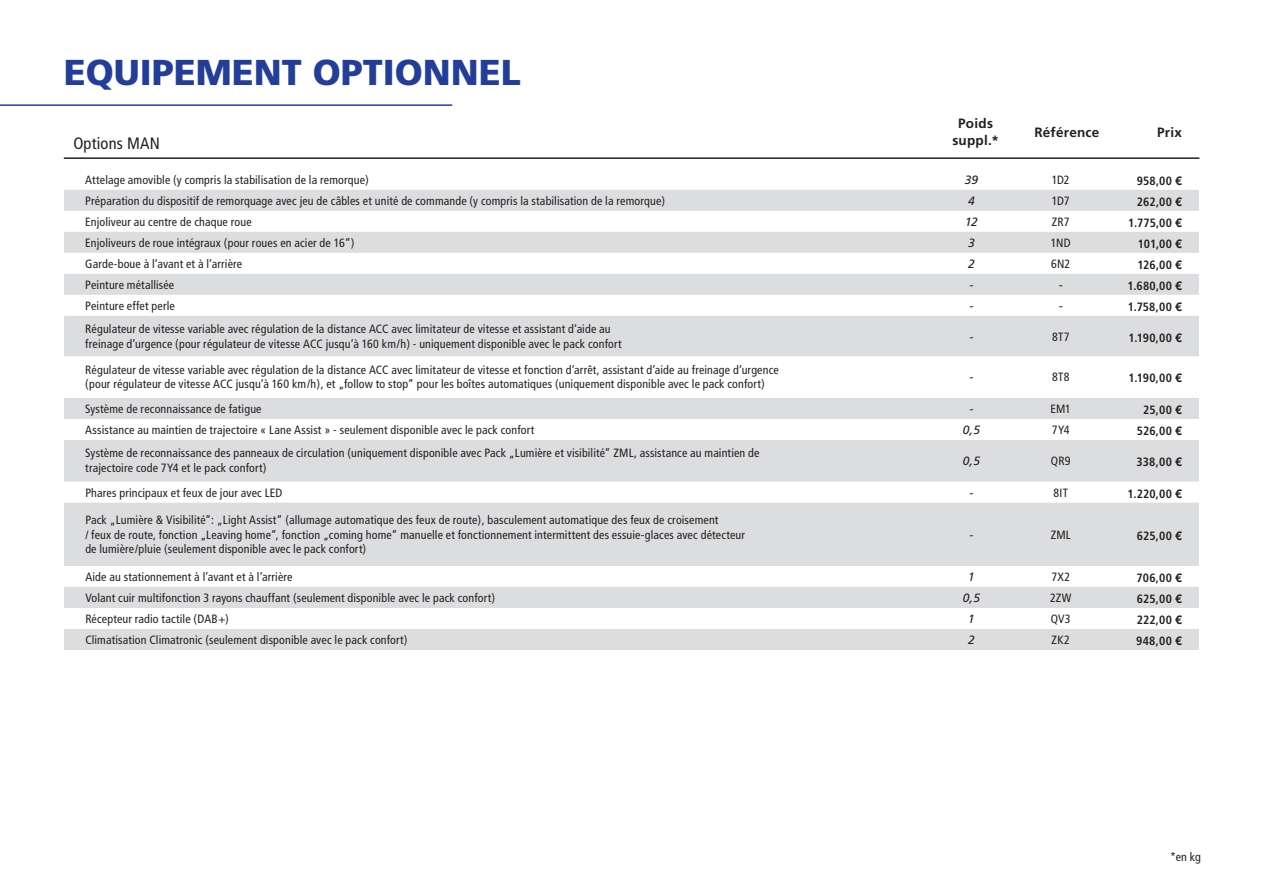
<style>
.page{position:relative;width:1263px;height:893px;background:#fff}
.page>*{position:absolute;margin:0;border:0;box-sizing:border-box;transform-origin:0 0}
.t1{font:900 36px "Frutiger";color:#233e98}
.t2{font:condensed 16.5px "Frutiger";letter-spacing:.01em;color:#231f20}
.t3{font:700 13.5px/16.2px "Frutiger";letter-spacing:.02em;color:#231f20;text-align:center}
.t4{font:condensed 12px/14.4px "Frutiger";letter-spacing:.01em;color:#231f20}
.t5{font:700 condensed 12px "Frutiger";letter-spacing:.015em;color:#231f20}
.t6{font:italic 12px "Frutiger";color:#231f20}
.s1{font-family:"Helvetica Neue";font-stretch:normal}
</style>
<div class="page">
<hr style="left:64px;top:157px;width:1135px;height:2px;background:#231f20">
<div style="left:64px;top:190px;width:1135px;height:21px;background:#dcdddf"></div>
<svg style="left:64px;top:232px;width:1135px;height:418px;fill:#dcdddf"></svg>
<hr style="left:0;top:104px;width:452px;height:2px;background:#233e98">
<h1 class="t1" style="left:64px;top:50px;width:459px">EQUIPEMENT OPTIONNEL</h1>
<p class="t3" style="left:952px;top:116px;width:48px">Poids suppl.*</p>
<p class="t3" style="left:1034px;top:124px;width:66px">Référence</p>
<p class="t3" style="left:1157px;top:124px;width:26px">Prix</p>
<h2 class="t2" style="left:73px;top:133px;width:88px">Options MAN</h2>
<p class="t4" style="left:85px;top:173px;width:285px">Attelage amovible (y compris la stabilisation de la remorque)</p>
<p class="t6" style="left:965px;top:173px;width:15px">39</p>
<p class="t4" style="left:1052px;top:173px;width:19px">1D2</p>
<p class="t5" style="left:1137px;top:174px;width:47px">958,00 <span class="s1">€</span></p>
<p class="t4" style="left:85px;top:194px;width:581px">Préparation du dispositif de remorquage avec jeu de câbles et unité de commande (y compris la stabilisation de la remorque)</p>
<p class="t6" style="left:968px;top:194px;width:8px">4</p>
<p class="t4" style="left:1052px;top:194px;width:19px">1D7</p>
<p class="t5" style="left:1137px;top:195px;width:46px">262,00 <span class="s1">€</span></p>
<p class="t4" style="left:85px;top:215px;width:168px">Enjoliveur au centre de chaque roue</p>
<p class="t6" style="left:965px;top:215px;width:14px">12</p>
<p class="t4" style="left:1052px;top:215px;width:19px">ZR7</p>
<p class="t5" style="left:1128px;top:216px;width:55px">1.775,00 <span class="s1">€</span></p>
<p class="t4" style="left:85px;top:236px;width:271px">Enjoliveurs de roue intégraux (pour roues en acier de 16“)</p>
<p class="t6" style="left:968px;top:236px;width:8px">3</p>
<p class="t4" style="left:1051px;top:236px;width:21px">1ND</p>
<p class="t5" style="left:1138px;top:237px;width:46px">101,00 <span class="s1">€</span></p>
<p class="t4" style="left:85px;top:257px;width:158px">Garde-boue à l‘avant et à l‘arrière</p>
<p class="t6" style="left:968px;top:257px;width:8px">2</p>
<p class="t4" style="left:1051px;top:257px;width:21px">6N2</p>
<p class="t5" style="left:1137px;top:258px;width:46px">126,00 <span class="s1">€</span></p>
<p class="t4" style="left:85px;top:278px;width:90px">Peinture métallisée</p>
<p class="t6" style="left:969px;top:278px;width:5px">-</p>
<p class="t6" style="left:1059px;top:278px;width:5px">-</p>
<p class="t5" style="left:1127px;top:279px;width:56px">1.680,00 <span class="s1">€</span></p>
<p class="t4" style="left:85px;top:299px;width:91px">Peinture effet perle</p>
<p class="t6" style="left:969px;top:299px;width:5px">-</p>
<p class="t6" style="left:1059px;top:299px;width:5px">-</p>
<p class="t5" style="left:1128px;top:300px;width:56px">1.758,00 <span class="s1">€</span></p>
<p class="t4" style="left:85px;top:322px;width:538px">Régulateur de vitesse variable avec régulation de la distance ACC avec limitateur de vitesse et assistant d‘aide au freinage d‘urgence (pour régulateur de vitesse ACC jusqu‘à 160 km/h) - uniquement disponible avec le pack confort</p>
<p class="t6" style="left:969px;top:330px;width:5px">-</p>
<p class="t4" style="left:1052px;top:329px;width:19px">8T7</p>
<p class="t5" style="left:1128px;top:331px;width:55px">1.190,00 <span class="s1">€</span></p>
<p class="t4" style="left:85px;top:362px;width:695px">Régulateur de vitesse variable avec régulation de la distance ACC avec limitateur de vitesse et fonction d‘arrêt, assistant d‘aide au freinage d‘urgence (pour régulateur de vitesse ACC jusqu‘à 160 km/h), et „follow to stop“ pour les boîtes automatiques (uniquement disponible avec le pack confort)</p>
<p class="t6" style="left:969px;top:370px;width:5px">-</p>
<p class="t4" style="left:1052px;top:370px;width:19px">8T8</p>
<p class="t5" style="left:1128px;top:371px;width:55px">1.190,00 <span class="s1">€</span></p>
<p class="t4" style="left:85px;top:402px;width:178px">Système de reconnaissance de fatigue</p>
<p class="t6" style="left:969px;top:402px;width:5px">-</p>
<p class="t4" style="left:1050px;top:402px;width:22px">EM1</p>
<p class="t5" style="left:1143px;top:403px;width:40px">25,00 <span class="s1">€</span></p>
<p class="t4" style="left:85px;top:423px;width:451px">Assistance au maintien de trajectoire « Lane Assist » - seulement disponible avec le pack confort</p>
<p class="t6" style="left:963px;top:423px;width:19px">0,5</p>
<p class="t4" style="left:1052px;top:423px;width:19px">7Y4</p>
<p class="t5" style="left:1137px;top:424px;width:47px">526,00 <span class="s1">€</span></p>
<p class="t4" style="left:85px;top:446px;width:676px">Système de reconnaissance des panneaux de circulation (uniquement disponible avec Pack „Lumière et visibilité“ ZML, assistance au maintien de trajectoire code 7Y4 et le pack confort)</p>
<p class="t6" style="left:963px;top:454px;width:19px">0,5</p>
<p class="t4" style="left:1051px;top:453px;width:21px">QR9</p>
<p class="t5" style="left:1137px;top:455px;width:47px">338,00 <span class="s1">€</span></p>
<p class="t4" style="left:85px;top:485px;width:199px">Phares principaux et feux de jour avec LED</p>
<p class="t6" style="left:969px;top:486px;width:5px">-</p>
<p class="t4" style="left:1053px;top:485px;width:16px">8IT</p>
<p class="t5" style="left:1127px;top:487px;width:56px">1.220,00 <span class="s1">€</span></p>
<p class="t4" style="left:85px;top:513px;width:661px">Pack „Lumière &amp; Visibilité“: „Light Assist“ (allumage automatique des feux de route), basculement automatique des feux de croisement<br>/ feux de route, fonction „Leaving home“, fonction „coming home“ manuelle et fonctionnement intermittent des essuie-glaces avec détecteur de lumière/pluie (seulement disponible avec le pack confort)</p>
<p class="t6" style="left:969px;top:528px;width:5px">-</p>
<p class="t4" style="left:1051px;top:528px;width:22px">ZML</p>
<p class="t5" style="left:1137px;top:529px;width:47px">625,00 <span class="s1">€</span></p>
<p class="t4" style="left:85px;top:570px;width:209px">Aide au stationnement à l’avant et à l’arrière</p>
<p class="t6" style="left:968px;top:570px;width:8px">1</p>
<p class="t4" style="left:1051px;top:570px;width:20px">7X2</p>
<p class="t5" style="left:1136px;top:571px;width:47px">706,00 <span class="s1">€</span></p>
<p class="t4" style="left:85px;top:591px;width:411px">Volant cuir multifonction 3 rayons chauffant (seulement disponible avec le pack confort)</p>
<p class="t6" style="left:963px;top:591px;width:19px">0,5</p>
<p class="t4" style="left:1050px;top:591px;width:23px">2ZW</p>
<p class="t5" style="left:1137px;top:592px;width:47px">625,00 <span class="s1">€</span></p>
<p class="t4" style="left:85px;top:612px;width:145px">Récepteur radio tactile (DAB+)</p>
<p class="t6" style="left:968px;top:612px;width:8px">1</p>
<p class="t4" style="left:1051px;top:612px;width:21px">QV3</p>
<p class="t5" style="left:1137px;top:613px;width:47px">222,00 <span class="s1">€</span></p>
<p class="t4" style="left:85px;top:633px;width:324px">Climatisation Climatronic (seulement disponible avec le pack confort)</p>
<p class="t6" style="left:968px;top:633px;width:8px">2</p>
<p class="t4" style="left:1051px;top:633px;width:20px">ZK2</p>
<p class="t5" style="left:1136px;top:634px;width:47px">948,00 <span class="s1">€</span></p>
<p class="t4" style="left:1170px;top:850px;width:32px">*en kg</p>
</div>
